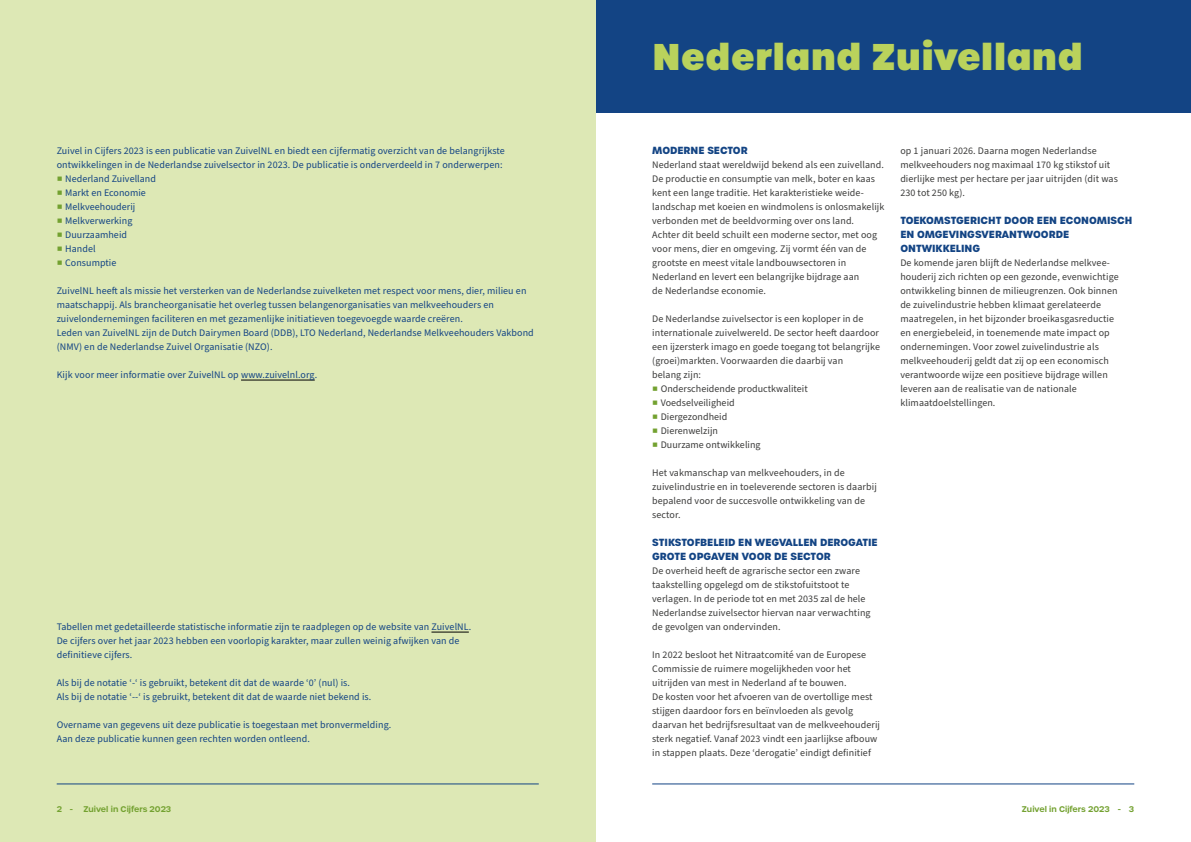
<style>
.page{position:relative;width:1191px;height:842px;background:#fff}
.page>*{position:absolute;margin:0;border:0;box-sizing:border-box;transform-origin:0 0}
.t1{font:800 36px "Urbane";color:#bad25c}
.t2{font:10px/14px "Source Sans Pro";letter-spacing:.01em;color:#3c3c3b}
.t3{font:10px/14px "Source Sans Pro";letter-spacing:.01em;color:#134484}
.t4{font:700 10px/14px "Urbane";color:#134484}
.t5{font:600 8px "Urbane";color:#73a130}
.s1{color:#73a130}
</style>
<div class="page">
<hr style="left:652px;top:783px;width:482px;height:1px;background:#134484">
<div style="left:595px;top:0;width:596px;height:112px;background:#134484"></div>
<div style="left:0;top:0;width:595px;height:842px;background:#dde8b5"></div>
<hr style="left:57px;top:783px;width:482px;height:1px;background:#134484">
<hr style="left:241px;top:380px;width:74px;height:1px;background:#000">
<hr style="left:431px;top:632px;width:38px;height:1px;background:#000">
<p class="t3" style="left:57px;top:144px;width:450px">Zuivel in Cijfers 2023 is een publicatie van ZuivelNL en biedt een cijfermatig overzicht van de belangrijkste ontwikkelingen in de Nederlandse zuivelsector in 2023. De publicatie is onderverdeeld in 7 onderwerpen:</p>
<p class="t3" style="left:57px;top:172px;width:101px"><span class="s1">■</span> Nederland Zuivelland</p>
<p class="t3" style="left:57px;top:186px;width:91px"><span class="s1">■</span> Markt en Economie</p>
<p class="t3" style="left:57px;top:200px;width:80px"><span class="s1">■</span> Melkveehouderij</p>
<p class="t3" style="left:57px;top:214px;width:77px"><span class="s1">■</span> Melkverwerking</p>
<p class="t3" style="left:57px;top:228px;width:72px"><span class="s1">■</span> Duurzaamheid</p>
<p class="t3" style="left:57px;top:242px;width:40px"><span class="s1">■</span> Handel</p>
<p class="t3" style="left:57px;top:256px;width:61px"><span class="s1">■</span> Consumptie</p>
<p class="t3" style="left:57px;top:284px;width:478px">ZuivelNL heeft als missie het versterken van de Nederlandse zuivelketen met respect voor mens, dier, milieu en maatschappij. Als brancheorganisatie het overleg tussen belangenorganisaties van melkveehouders en zuivelondernemingen faciliteren en met gezamenlijke initiatieven toegevoegde waarde creëren.<br>Leden van ZuivelNL zijn de Dutch Dairymen Board (DDB), LTO Nederland, Nederlandse Melkveehouders Vakbond (NMV) en de Nederlandse Zuivel Organisatie (NZO).</p>
<p class="t3" style="left:57px;top:368px;width:262px">Kijk voor meer informatie over ZuivelNL op www.zuivelnl.org.</p>
<p class="t3" style="left:57px;top:620px;width:416px">Tabellen met gedetailleerde statistische informatie zijn te raadplegen op de website van ZuivelNL.<br>De cijfers over het jaar 2023 hebben een voorlopig karakter, maar zullen weinig afwijken van de definitieve cijfers.</p>
<p class="t3" style="left:57px;top:676px;width:316px">Als bij de notatie ‘-‘ is gebruikt, betekent dit dat de waarde ‘0’ (nul) is.<br>Als bij de notatie ‘--‘ is gebruikt, betekent dit dat de waarde niet bekend is.</p>
<p class="t3" style="left:57px;top:718px;width:336px">Overname van gegevens uit deze publicatie is toegestaan met bronvermelding.<br>Aan deze publicatie kunnen geen rechten worden ontleend.</p>
<p class="t5" style="left:57px;top:804px;width:18px">2 -</p>
<p class="t5" style="left:83px;top:804px;width:89px">Zuivel in Cijfers 2023</p>
<h1 class="t1" style="left:652px;top:31px;width:432px">Nederland Zuivelland</h1>
<p class="t4" style="left:652px;top:143px;width:97px">MODERNE SECTOR</p>
<p class="t2" style="left:652px;top:158px;width:234px">Nederland staat wereldwijd bekend als een zuivelland.<br>De productie en consumptie van melk, boter en kaas kent een lange traditie. Het karakteristieke weide&shy;landschap met koeien en windmolens is onlosmakelijk verbonden met de beeldvorming over ons land.<br>Achter dit beeld schuilt een moderne sector, met oog voor mens, dier en omgeving. Zij vormt één van de grootste en meest vitale landbouwsectoren in Nederland en levert een belangrijke bijdrage aan<br>de Nederlandse economie.</p>
<p class="t2" style="left:652px;top:312px;width:229px">De Nederlandse zuivelsector is een koploper in de internationale zuivelwereld. De sector heeft daardoor een ijzersterk imago en goede toegang tot belangrijke (groei)markten. Voorwaarden die daarbij van<br>belang zijn:</p>
<p class="t2" style="left:652px;top:382px;width:157px"><span class="s1">■</span> Onderscheidende productkwaliteit</p>
<p class="t2" style="left:652px;top:396px;width:84px"><span class="s1">■</span> Voedselveiligheid</p>
<p class="t2" style="left:652px;top:410px;width:77px"><span class="s1">■</span> Diergezondheid</p>
<p class="t2" style="left:652px;top:424px;width:67px"><span class="s1">■</span> Dierenwelzijn</p>
<p class="t2" style="left:652px;top:438px;width:110px"><span class="s1">■</span> Duurzame ontwikkeling</p>
<p class="t2" style="left:652px;top:466px;width:226px">Het vakmanschap van melkveehouders, in de zuivelindustrie en in toeleverende sectoren is daarbij bepalend voor de succesvolle ontwikkeling van de sector.</p>
<p class="t4" style="left:652px;top:535px;width:227px">STIKSTOFBELEID EN WEGVALLEN DEROGATIE<br>GROTE OPGAVEN VOOR DE SECTOR</p>
<p class="t2" style="left:652px;top:564px;width:220px">De overheid heeft de agrarische sector een zware taakstelling opgelegd om de stikstofuitstoot te verlagen. In de periode tot en met 2035 zal de hele Nederlandse zuivelsector hiervan naar verwachting de gevolgen van ondervinden.</p>
<p class="t2" style="left:652px;top:648px;width:229px">In 2022 besloot het Nitraatcomité van de Europese Commissie de ruimere mogelijkheden voor het uitrijden van mest in Nederland af te bouwen.<br>De kosten voor het afvoeren van de overtollige mest stijgen daardoor fors en beïnvloeden als gevolg daarvan het bedrijfsresultaat van de melkveehouderij sterk negatief. Vanaf 2023 vindt een jaarlijkse afbouw in stappen plaats. Deze ‘derogatie’ eindigt definitief</p>
<p class="t2" style="left:900px;top:144px;width:219px">op 1 januari 2026. Daarna mogen Nederlandse melkveehouders nog maximaal 170 kg stikstof uit dierlijke mest per hectare per jaar uitrijden (dit was 230 tot 250 kg).</p>
<p class="t4" style="left:900px;top:213px;width:233px">TOEKOMSTGERICHT DOOR EEN ECONOMISCH<br>EN OMGEVINGSVERANTWOORDE<br>ONTWIKKELING</p>
<p class="t2" style="left:900px;top:256px;width:220px">De komende jaren blijft de Nederlandse melkvee&shy;houderij zich richten op een gezonde, evenwichtige ontwikkeling binnen de milieugrenzen. Ook binnen de zuivelindustrie hebben klimaat gerelateerde maatregelen, in het bijzonder broeikasgasreductie en energiebeleid, in toenemende mate impact op ondernemingen. Voor zowel zuivelindustrie als melkveehouderij geldt dat zij op een economisch verantwoorde wijze een positieve bijdrage willen leveren aan de realisatie van de nationale klimaatdoelstellingen.</p>
<p class="t5" style="left:1021px;top:804px;width:114px">Zuivel in Cijfers 2023 - 3</p>
</div>
